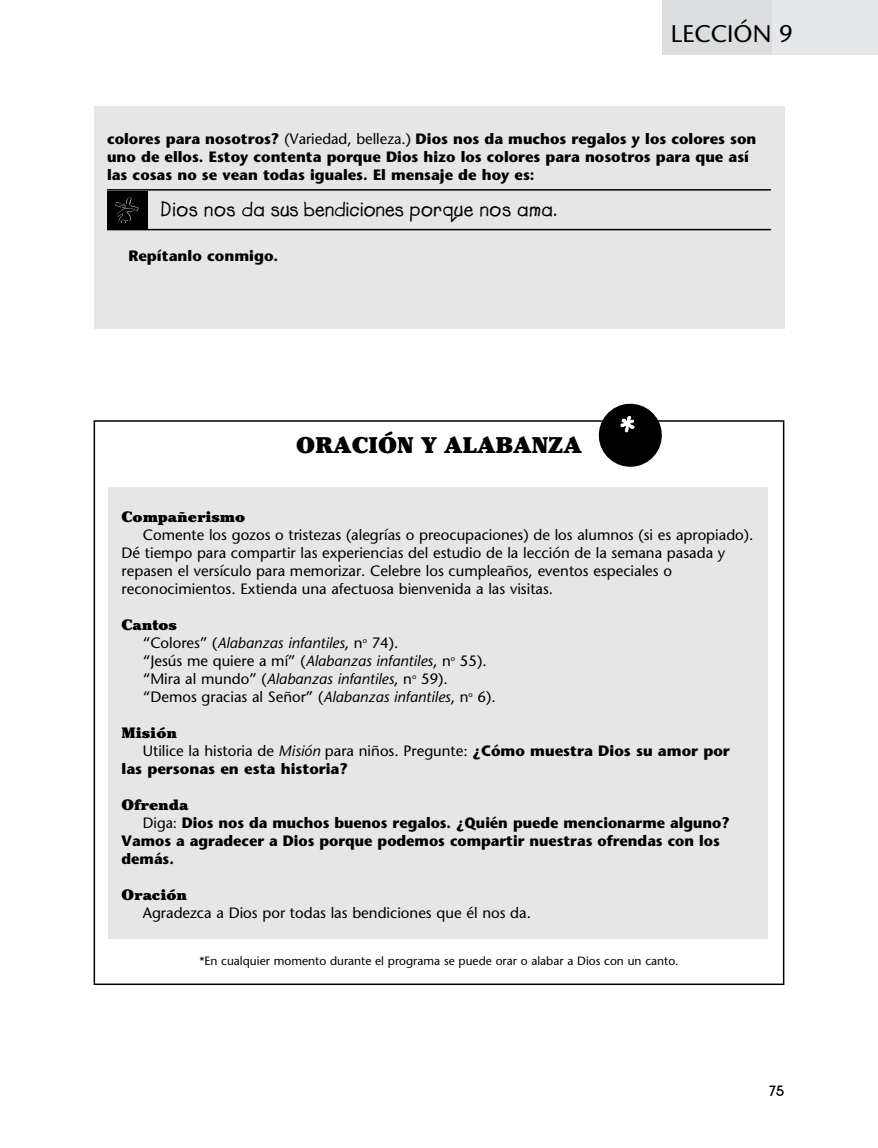
<style>
.page{position:relative;width:878px;height:1148px;background:#fff}
.page>*{position:absolute;margin:0;border:0;box-sizing:border-box;transform-origin:0 0}
.t1{font:24px "Stone Sans";color:#000}
.t2{font:900 22.5px "Cheltenham";color:#000}
.t3{font:700 21px "Lemonade";letter-spacing:.025em;color:#000}
.t4{font:15px/18px "Stone Sans";color:#000}
.t5{font:700 15px/18px "Stone Sans";color:#000}
.t6{font:900 15px "Cheltenham";color:#000}
.t7{font:700 15px "New Garden";color:#000}
.t8{font:12px "Stone Sans";color:#000}
.s1{font-weight:400}
.s2{font-style:italic}
.s3{font-weight:400;font-style:italic}
</style>
<div class="page">
<div style="left:662px;top:0;width:110px;height:54px;background:#dcdddf"></div>
<div style="left:772px;top:0;width:106px;height:54px;background:#e6e7e9"></div>
<div style="left:94px;top:106px;width:690px;height:223px;background:#e6e6e6"></div>
<hr style="left:107px;top:189px;width:663px;height:1px;background:#000">
<hr style="left:107px;top:229px;width:663px;height:1px;background:#000">
<div style="left:108px;top:487px;width:659px;height:452px;background:#e6e6e6"></div>
<div style="left:107px;top:191px;width:41px;height:37px;background:#000"></div>
<svg style="left:115px;top:197px;width:24px;height:26px"></svg>
<svg style="left:595px;top:403px;width:70px;height:64px"></svg>
<h1 class="t1" style="left:670px;top:24px;width:123px">LECCIÓN 9</h1>
<p class="t5" style="left:107px;top:131px;width:650px">colores para nosotros? <span class="s1">(Variedad, belleza.)</span> Dios nos da muchos regalos y los colores son uno de ellos. Estoy contenta porque Dios hizo los colores para nosotros para que así las cosas no se vean todas iguales. El mensaje de hoy es:</p>
<h3 class="t3" style="left:160px;top:196px;width:398px">Dios nos da sus bendiciones porque nos ama.</h3>
<p class="t5" style="left:128px;top:248px;width:151px">Repítanlo conmigo.</p>
<h2 class="t2" style="left:296px;top:436px;width:287px">ORACIÓN Y ALABANZA</h2>
<p class="t6" style="left:122px;top:511px;width:125px">Compañerismo</p>
<p class="t4" style="left:122px;top:527px;width:633px;text-indent:21px">Comente los gozos o tristezas (alegrías o preocupaciones) de los alumnos (si es apropiado).<br>Dé tiempo para compartir las experiencias del estudio de la lección de la semana pasada y repasen el versículo para memorizar. Celebre los cumpleaños, eventos especiales o reconocimientos. Extienda una afectuosa bienvenida a las visitas.</p>
<p class="t6" style="left:122px;top:619px;width:57px">Cantos</p>
<p class="t4" style="left:143px;top:635px;width:354px">“Colores” (<span class="s2">Alabanzas infantiles</span>, n<sup>o</sup> 74).<br>“Jesús me quiere a mí” (<span class="s2">Alabanzas infantiles</span>, n<sup>o</sup> 55). “Mira al mundo” (<span class="s2">Alabanzas infantiles</span>, n<sup>o</sup> 59). “Demos gracias al Señor” (<span class="s2">Alabanzas infantiles</span>, n<sup>o</sup> 6).</p>
<p class="t6" style="left:122px;top:727px;width:57px">Misión</p>
<p class="t5" style="left:122px;top:743px;width:609px;text-indent:21px"><span class="s1">Utilice la historia de</span> <span class="s3">Misión</span> <span class="s1">para niños. Pregunte:</span> ¿Cómo muestra Dios su amor por las personas en esta historia?</p>
<p class="t6" style="left:122px;top:799px;width:68px">Ofrenda</p>
<p class="t5" style="left:122px;top:815px;width:609px;text-indent:21px"><span class="s1">Diga:</span> Dios nos da muchos buenos regalos. ¿Quién puede mencionarme alguno?<br>Vamos a agradecer a Dios porque podemos compartir nuestras ofrendas con los demás.</p>
<p class="t6" style="left:122px;top:889px;width:67px">Oración</p>
<p class="t4" style="left:143px;top:905px;width:389px">Agradezca a Dios por todas las bendiciones que él nos da.</p>
<p class="t8" style="left:199px;top:956px;width:480px">*En cualquier momento durante el programa se puede orar o alabar a Dios con un canto.</p>
<p class="t7" style="left:769px;top:1082px;width:17px">75</p>
</div>
